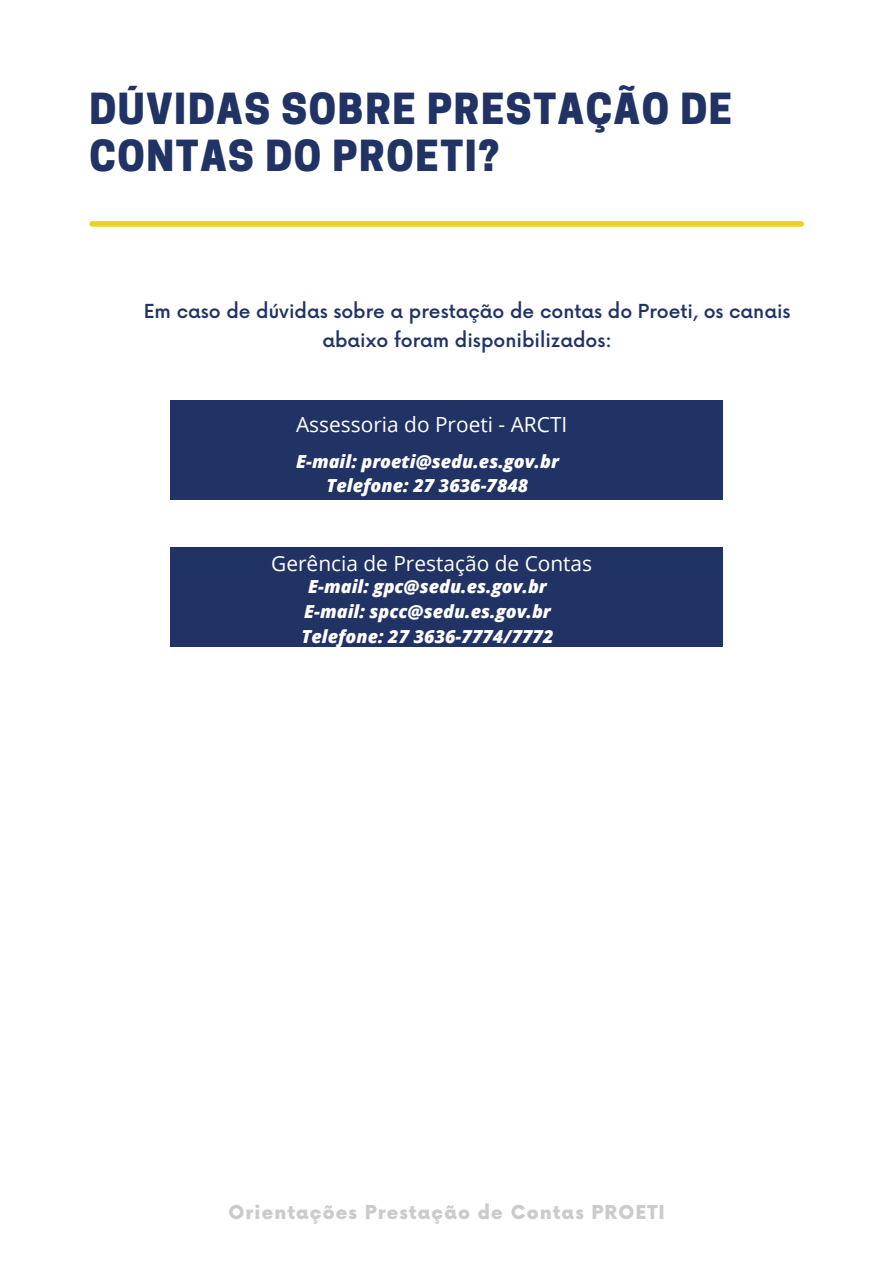
<style>
.page{position:relative;width:893px;height:1264px;background:#fff}
.page>*{position:absolute;margin:0;border:0;box-sizing:border-box;transform-origin:0 0}
.t1{font:800 40.2px/47.2px "Cooper Hewitt";letter-spacing:.04em;color:#203364}
.t2{font:20.85px "Open Sans";color:#fff}
.t3{font:500 18.9px/28.7px "Now";color:#203364;text-align:center}
.t4{font:900 18.75px "Now";letter-spacing:.06em;color:#cbcbcb}
.t5{font:italic 800 18px "Open Sans";color:#fff}
</style>
<div class="page">
<div style="left:92px;top:221px;width:709px;height:6px;background:#ead322"></div>
<div style="left:170px;top:400px;width:553px;height:100px;background:#203364"></div>
<div style="left:170px;top:547px;width:553px;height:99px;background:#203364"></div>
<h1 class="t1" style="left:89px;top:90px;width:644px">DÚVIDAS SOBRE PRESTAÇÃO DE<br>CONTAS DO PROETI?</h1>
<h2 class="t3" style="left:144px;top:298px;width:648px">Em caso de dúvidas sobre a prestação de contas do Proeti, os canais abaixo foram disponibilizados:</h2>
<h3 class="t2" style="left:296px;top:409px;width:273px">Assessoria do Proeti - ARCTI</h3>
<p class="t5" style="left:296px;top:448px;width:264px">E-mail: proeti@sedu.es.gov.br</p>
<p class="t5" style="left:326px;top:473px;width:203px">Telefone: 27 3636-7848</p>
<h3 class="t2" style="left:271px;top:548px;width:322px">Gerência de Prestação de Contas</h3>
<p class="t5" style="left:308px;top:574px;width:240px">E-mail: gpc@sedu.es.gov.br</p>
<p class="t5" style="left:304px;top:598px;width:248px">E-mail: spcc@sedu.es.gov.br</p>
<p class="t5" style="left:301px;top:623px;width:253px">Telefone: 27 3636-7774/7772</p>
<p class="t4" style="left:228px;top:1202px;width:438px">Orientações Prestação de Contas PROETI</p>
</div>
